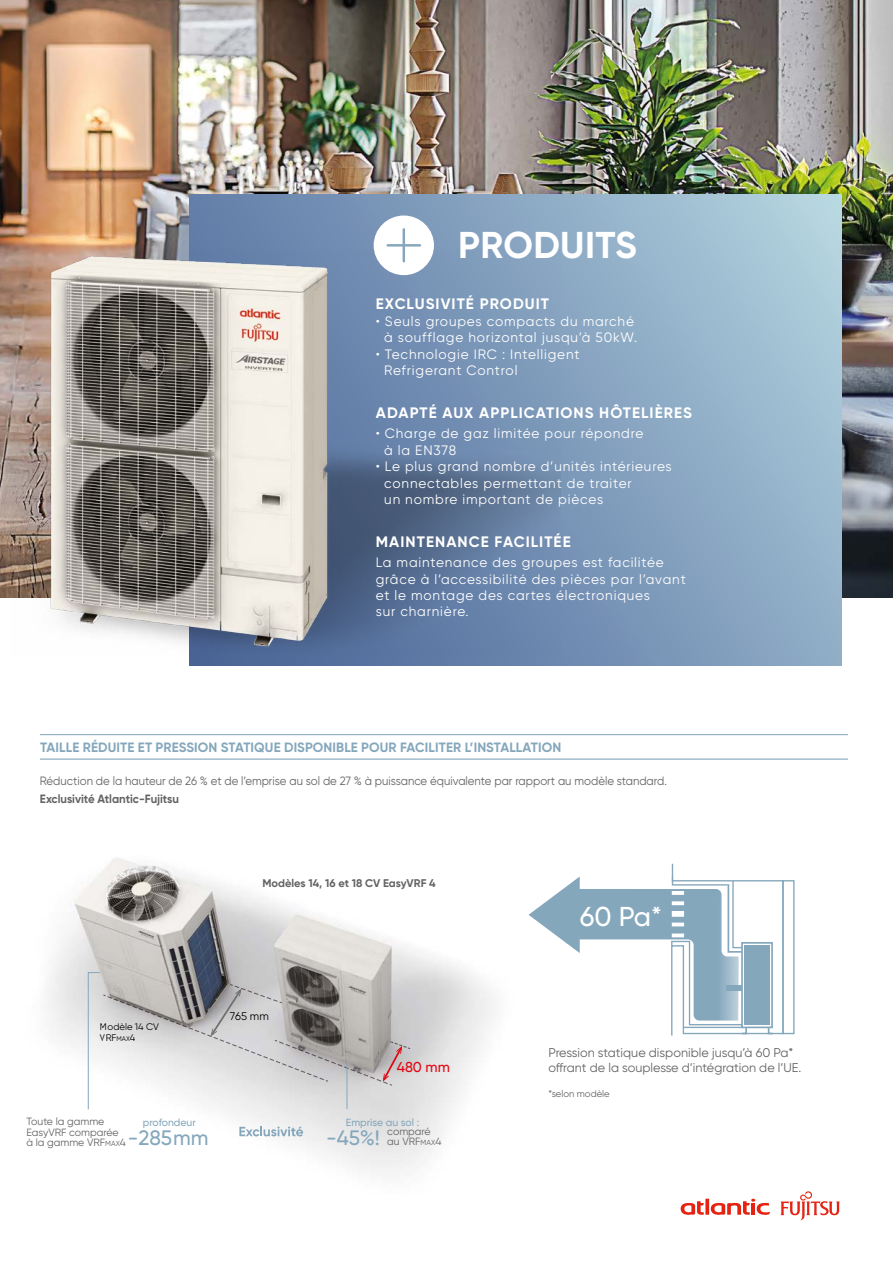
<style>
.page{position:relative;width:893px;height:1263px;background:#fff}
.page>*{position:absolute;margin:0;border:0;box-sizing:border-box;transform-origin:0 0}
.t1{font:700 37.35px "Gilroy";letter-spacing:.01em;color:#fff}
.t2{font:500 27.3px "Gilroy";color:#fff}
.t3{font:500 20.85px "Gilroy";color:#84a7bc}
.t4{font:700 15.15px "Gilroy";letter-spacing:.07em;color:#fff}
.t5{font:500 14.25px "Gilroy";color:#e30613}
.t6{font:13.65px/16.4px "Gilroy";letter-spacing:.06em;color:#fff}
.t7{font:700 13.5px "Gilroy";letter-spacing:.01em;color:#84a7bc}
.t8{font:12.6px/15.1px "Gilroy";color:#646363}
.t9{font:12px "Gilroy";color:#646363;scale:.95 1}
.t10{font:700 12px "Gilroy";color:#646363;scale:.95 1}
.t11{font:700 11.1px "Gilroy";color:#646363}
.t12{font:11.1px "Gilroy";color:#000}
.t13{font:10.5px/10.5px "Gilroy";color:#646363}
.t14{font:500 10.35px "Gilroy";color:#84a7bc}
.t15{font:9.6px/11.1px "Gilroy";color:#000}
.t16{font:9.45px "Gilroy";color:#646363}
.s1{font-size:6.75px}
.s2{font-size:7.35px}
</style>
<div class="page">
<img style="left:0;top:0;width:893px;height:598px">
<img style="left:48px;top:858px;width:481px;height:317px">
<svg style="left:87px;top:971px;width:323px;height:139px;background:#c5c4c4"></svg>
<div style="left:782px;top:880px;width:12px;height:154px;border:1px solid #84a7bc"></div>
<svg style="left:529px;top:863px;width:255px;height:173px"></svg>
<hr style="left:40px;top:734px;width:808px;height:1px;background:#84a7bc">
<hr style="left:40px;top:758px;width:808px;height:2px;background:#84a7bc">
<svg style="left:780px;top:1191px;width:60px;height:29px"></svg>
<svg style="left:681px;top:1198px;width:89px;height:17px"></svg>
<svg style="left:189px;top:195px;width:653px;height:470px;background:#8daac4"></svg>
<img style="left:11px;top:250px;width:550px;height:406px">
<div style="left:374px;top:215px;width:60px;height:60px;background:#fff;border-radius:50%"></div>
<svg style="left:386px;top:228px;width:35px;height:34px"></svg>
<svg style="left:239px;top:1126px;width:64px;height:10px"></svg>
<h1 class="t1" style="left:458px;top:222px;width:180px">PRODUITS</h1>
<p class="t4" style="left:376px;top:295px;width:175px">EXCLUSIVITÉ PRODUIT</p>
<p class="t6" style="left:376px;top:313px;width:263px;text-align:right">• Seuls groupes compacts du marché à soufflage horizontal jusqu’à 50kW.</p>
<p class="t6" style="left:384px;top:345px;width:197px;text-indent:-8px">• Technologie IRC : Intelligent<br>Refrigerant Control</p>
<p class="t4" style="left:376px;top:403px;width:318px">ADAPTÉ AUX APPLICATIONS HÔTELIÈRES</p>
<p class="t6" style="left:384px;top:425px;width:261px;text-indent:-8px">• Charge de gaz limitée pour répondre à la EN378</p>
<p class="t6" style="left:384px;top:458px;width:289px;text-indent:-8px">• Le plus grand nombre d’unités intérieures connectables permettant de traiter<br>un nombre important de pièces</p>
<p class="t4" style="left:376px;top:532px;width:196px">MAINTENANCE FACILITÉE</p>
<p class="t6" style="left:376px;top:554px;width:312px">La maintenance des groupes est facilitée grâce à l’accessibilité des pièces par l’avant et le montage des cartes électroniques<br>sur charnière.</p>
<p class="t7" style="left:40px;top:739px;width:523px">TAILLE RÉDUITE ET PRESSION STATIQUE DISPONIBLE POUR FACILITER L’INSTALLATION</p>
<p class="t9" style="left:40px;top:773px;width:661px">Réduction de la hauteur de 26 % et de l’emprise au sol de 27 % à puissance équivalente par rapport au modèle standard.</p>
<p class="t10" style="left:40px;top:791px;width:148px">Exclusivité Atlantic-Fujitsu</p>
<p class="t11" style="left:262px;top:876px;width:175px">Modèles 14, 16 et 18 CV EasyVRF 4</p>
<p class="t15" style="left:100px;top:1021px;width:61px">Modèle 14 CV<br>VRF<span class="s1">MAX</span>4</p>
<p class="t12" style="left:230px;top:1009px;width:41px">765 mm</p>
<p class="t5" style="left:397px;top:1059px;width:55px">480 mm</p>
<p class="t13" style="left:26px;top:1116px;width:101px">Toute la gamme<br>EasyVRF comparée à la gamme VRF<span class="s2">MAX</span>4</p>
<p class="t14" style="left:346px;top:1115px;width:75px">Emprise au sol :</p>
<p class="t14" style="left:143px;top:1115px;width:55px">profondeur</p>
<h3 class="t3" style="left:128px;top:1124px;width:82px">-285mm</h3>
<h3 class="t3" style="left:326px;top:1124px;width:55px">-45%!</h3>
<p class="t13" style="left:387px;top:1126px;width:56px">comparé au VRF<span class="s2">MAX</span>4</p>
<h2 class="t2" style="left:580px;top:899px;width:83px">60 Pa*</h2>
<p class="t8" style="left:548px;top:1045px;width:255px">Pression statique disponible jusqu’à 60 Pa* offrant de la souplesse d’intégration de l’UE.</p>
<p class="t16" style="left:548px;top:1088px;width:63px">*selon modèle</p>
</div>
